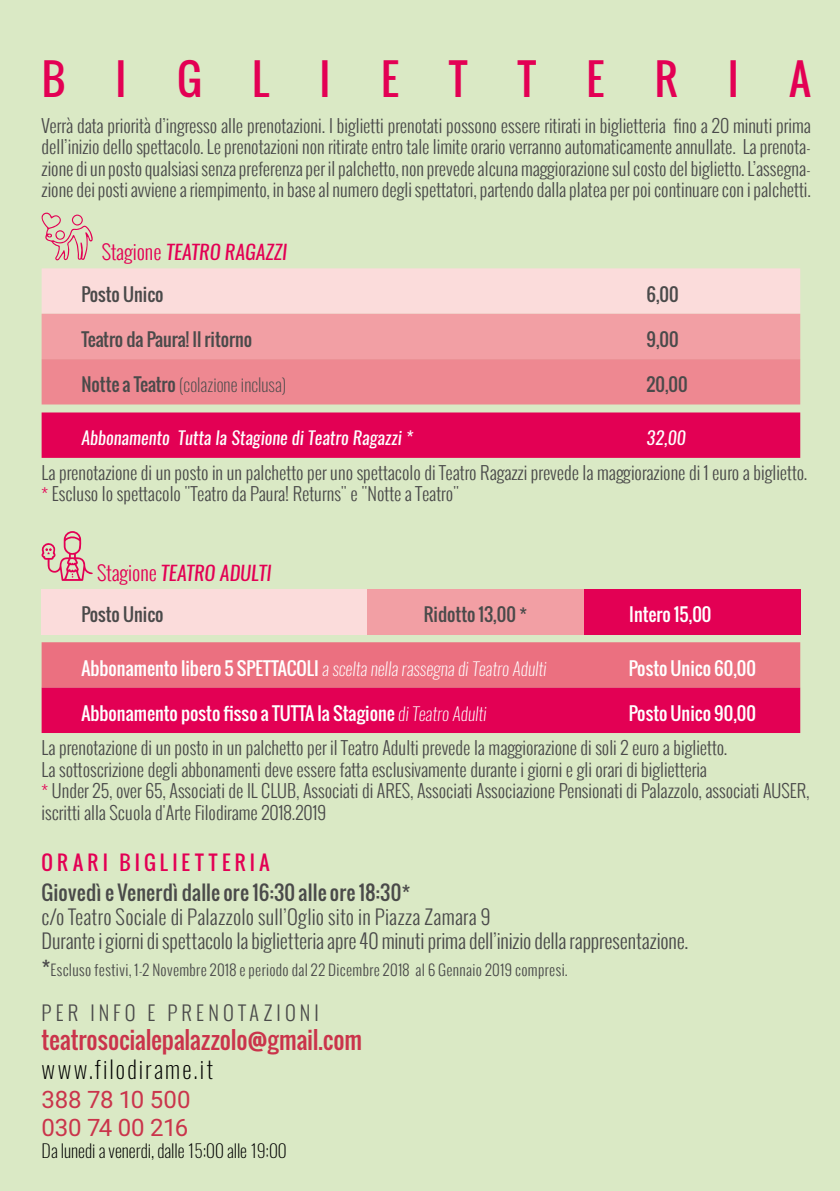
<style>
.page{position:relative;width:840px;height:1191px;background:#fff}
.page>*{position:absolute;margin:0;border:0;box-sizing:border-box;transform-origin:0 0}
.t1{font:42px "Oswald";letter-spacing:1.2em;color:#e30054}
.t2{font:24px "Oswald";letter-spacing:-.005em;color:#ca344b}
.t3{font:24px/28.8px "Roboto";letter-spacing:-.01em;color:#ca344b}
.t4{font:200 24px "Oswald";letter-spacing:.09em;color:#000}
.t5{font:300 20px/24px "Oswald";letter-spacing:.005em;color:#4a4a4a}
.t6{font:italic 20px "Oswald";color:#e30054}
.t7{font:20px "Oswald";letter-spacing:.01em;color:#4a4a4a}
.t8{font:300 20px "Oswald";letter-spacing:.215em;color:#4a4a4a}
.t9{font:20px "Oswald";letter-spacing:.215em;color:#e30054}
.t10{font:300 18px/21.6px "Oswald";color:#4a4a4a}
.t11{font:18px "Oswald";color:#fff}
.t12{font:18px "Oswald";color:#4a4a4a}
.t13{font:italic 200 18px "Oswald";color:#fff}
.t14{font:italic 18px "Oswald";color:#fff}
.t15{font:200 18px "Oswald";letter-spacing:-.005em;color:#000}
.t16{font:200 18px "Oswald";color:#4a4a4a}
.t17{font:300 15px "Oswald";letter-spacing:.025em;color:#4a4a4a}
.s1{font-weight:300;font-style:normal}
.s2{font-weight:400}
.s3{color:#e30054}
.s4{font-weight:400;font-style:normal}
.s5{font-weight:200;font-style:italic}
.s6{font-weight:400;font-size:20px}
</style>
<div class="page">
<div style="left:0;top:0;width:839px;height:1191px;background:#dae9c5"></div>
<svg style="left:41px;top:212px;width:52px;height:48px"></svg>
<svg style="left:42px;top:268px;width:757px;height:136px;background:#f3acb0"></svg>
<div style="left:42px;top:412px;width:757px;height:46px;background:#e30054"></div>
<svg style="left:41px;top:531px;width:52px;height:50px"></svg>
<div style="left:42px;top:589px;width:325px;height:45px;background:#fbdcdb"></div>
<div style="left:367px;top:589px;width:216px;height:45px;background:#f29fa4"></div>
<div style="left:583px;top:589px;width:217px;height:45px;background:#e30054"></div>
<svg style="left:42px;top:642px;width:757px;height:91px;background:#e6386a"></svg>
<h1 class="t1" style="left:42px;top:47px;width:770px">BIGLIETTERIA</h1>
<p class="t10" style="left:42px;top:114px;width:770px;text-align:justify">Verrà data priorità d’ingresso alle prenotazioni. I biglietti prenotati possono essere ritirati in biglietteria fino a 20 minuti prima dell’inizio dello spettacolo. Le prenotazioni non ritirate entro tale limite orario verranno automaticamente annullate. La prenota&shy;zione di un posto qualsiasi senza preferenza per il palchetto, non prevede alcuna maggiorazione sul costo del biglietto. L’assegna&shy;zione dei posti avviene a riempimento, in base al numero degli spettatori, partendo dalla platea per poi continuare con i palchetti.</p>
<p class="t6" style="left:102px;top:238px;width:187px"><span class="s1">Stagione</span> TEATRO RAGAZZI</p>
<p class="t12" style="left:81px;top:280px;width:84px">Posto Unico</p>
<p class="t12" style="left:646px;top:280px;width:34px">6,00</p>
<p class="t12" style="left:81px;top:326px;width:172px">Teatro da Paura! Il ritorno</p>
<p class="t12" style="left:646px;top:326px;width:34px">9,00</p>
<p class="t16" style="left:81px;top:373px;width:206px"><span class="s2">Notte a Teatro</span> (colazione inclusa)</p>
<p class="t12" style="left:646px;top:371px;width:43px">20,00</p>
<p class="t14" style="left:81px;top:425px;width:333px">Abbonamento Tutta la Stagione di Teatro Ragazzi *</p>
<p class="t14" style="left:646px;top:425px;width:41px">32,00</p>
<p class="t10" style="left:42px;top:461px;width:766px">La prenotazione di un posto in un palchetto per uno spettacolo di Teatro Ragazzi prevede la maggiorazione di 1 euro a biglietto. <span class="s3">*</span> Escluso lo spettacolo "Teatro da Paura! Returns" e "Notte a Teatro"</p>
<p class="t6" style="left:97px;top:559px;width:176px"><span class="s1">Stagione</span> TEATRO ADULTI</p>
<p class="t12" style="left:81px;top:601px;width:84px">Posto Unico</p>
<p class="t12" style="left:423px;top:601px;width:105px">Ridotto 13,00 *</p>
<p class="t11" style="left:629px;top:601px;width:84px">Intero 15,00</p>
<p class="t13" style="left:81px;top:656px;width:466px"><span class="s4">Abbonamento libero 5 SPETTACOLI</span> a scelta nella rassegna di Teatro Adulti</p>
<p class="t11" style="left:628px;top:654px;width:129px">Posto Unico 60,00</p>
<p class="t11" style="left:81px;top:699px;width:406px">Abbonamento posto fisso a TUTTA la Stagione <span class="s5">di Teatro Adulti</span></p>
<p class="t11" style="left:628px;top:699px;width:129px">Posto Unico 90,00</p>
<p class="t10" style="left:42px;top:736px;width:769px">La prenotazione di un posto in un palchetto per il Teatro Adulti prevede la maggiorazione di soli 2 euro a biglietto.<br>La sottoscrizione degli abbonamenti deve essere fatta esclusivamente durante i giorni e gli orari di biglietteria<br><span class="s3">*</span> Under 25, over 65, Associati de IL CLUB, Associati di ARES, Associati Associazione Pensionati di Palazzolo, associati AUSER, iscritti alla Scuola d'Arte Filodirame 2018.2019</p>
<p class="t9" style="left:42px;top:847px;width:229px">ORARI BIGLIETTERIA</p>
<p class="t7" style="left:42px;top:877px;width:370px">Giovedì e Venerdì dalle ore 16:30 alle ore 18:30*</p>
<p class="t5" style="left:42px;top:905px;width:648px">c/o Teatro Sociale di Palazzolo sull’Oglio sito in Piazza Zamara 9<br>Durante i giorni di spettacolo la biglietteria apre 40 minuti prima dell’inizio della rappresentazione.</p>
<p class="t17" style="left:42px;top:958px;width:527px"><span class="s6">*</span>Escluso festivi, 1-2 Novembre 2018 e periodo dal 22 Dicembre 2018 al 6 Gennaio 2019 compresi.</p>
<p class="t8" style="left:42px;top:998px;width:278px">PER INFO E PRENOTAZIONI</p>
<h2 class="t2" style="left:42px;top:1021px;width:322px">teatrosocialepalazzolo@gmail.com</h2>
<h2 class="t4" style="left:42px;top:1053px;width:173px">www.filodirame.it</h2>
<h2 class="t3" style="left:42px;top:1083px;width:150px">388 78 10 500<br>030 74 00 216</h2>
<p class="t15" style="left:42px;top:1138px;width:246px">Da lunedi a venerdi, dalle 15:00 alle 19:00</p>
</div>
